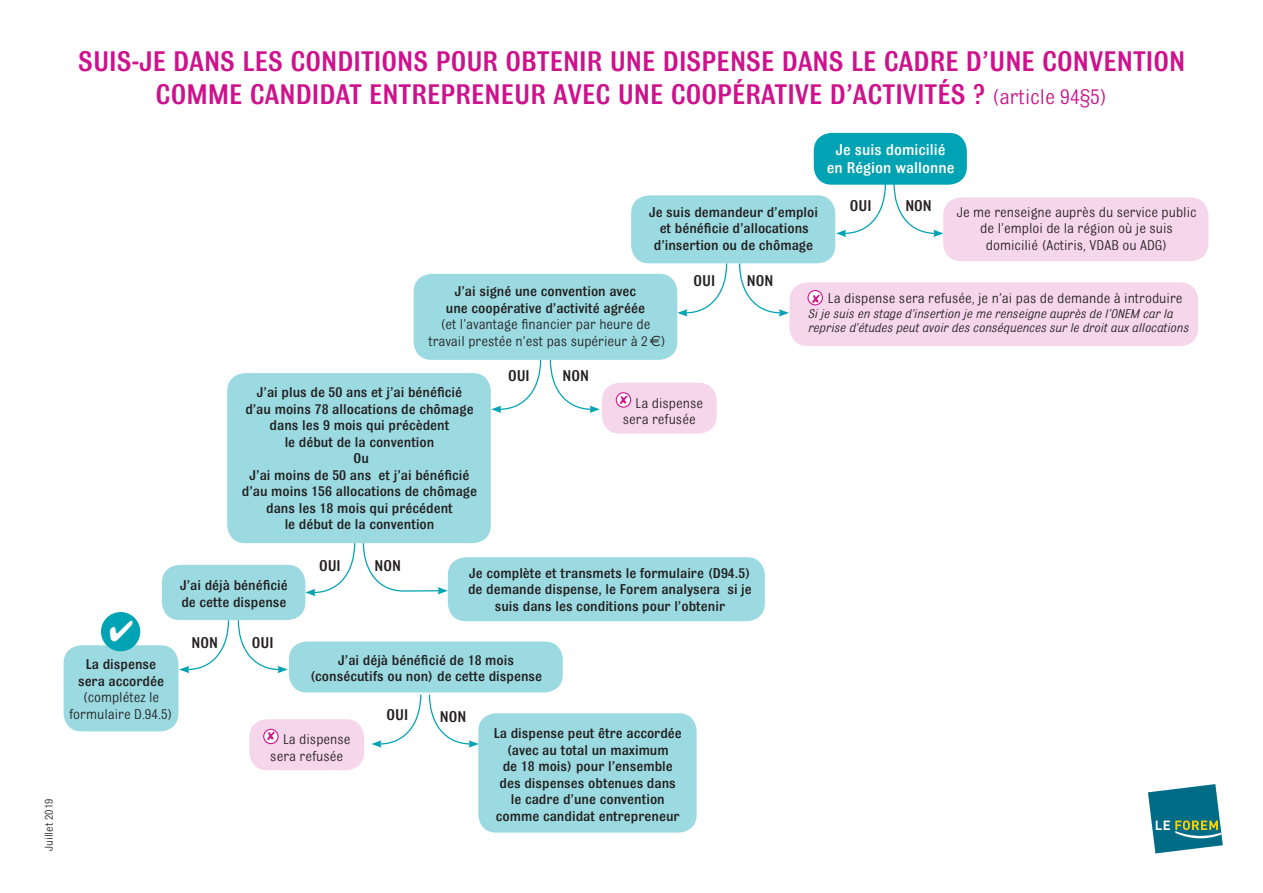
<style>
.page{position:relative;width:1263px;height:893px;background:#fff}
.page>*{position:absolute;margin:0;border:0;box-sizing:border-box;transform-origin:0 0}
.t1{font:500 30px/33px "Bulldog";color:#ce118c;text-align:center}
.t2{font:500 16.5px "Bulldog";color:#231f20}
.t3{font:500 16.5px/18px "Bulldog";color:#fff;text-align:center}
.t4{font:500 15px/16.5px "Bulldog";color:#231f20;text-align:center}
.t5{font:15px/16.5px "Bulldog";color:#231f20;text-align:center}
.t6{font:italic 13.5px/14.7px "Bulldog";color:#231f20}
.t7{font:12px "Bulldog";color:#231f20}
.s1{font-style:inherit}
.s2{font-weight:400;font-size:22.5px}
.s3{font-family:"Euro Sans"}
.s4{color:#ce118c}
</style>
<div class="page">
<svg style="left:677px;top:263px;width:51px;height:54px"></svg>
<svg style="left:1148px;top:784px;width:75px;height:70px"></svg>
<div style="left:814px;top:133px;width:153px;height:52px;background:#00a3b3;border-radius:18px"></div>
<div style="left:631px;top:195px;width:204px;height:68px;background:#9adae0;border-radius:18px"></div>
<div style="left:943px;top:197px;width:265px;height:64px;background:#f6d6eb;border-radius:18px"></div>
<div style="left:414px;top:274px;width:263px;height:86px;background:#9adae0;border-radius:18px"></div>
<div style="left:789px;top:282px;width:409px;height:64px;background:#f6d6eb;border-radius:18px"></div>
<div style="left:808px;top:291px;width:14px;height:14px;background:#fff;border-radius:50%"></div>
<div style="left:807px;top:290px;width:16px;height:15px;border:1px solid #ce118c;border-radius:50%"></div>
<div style="left:227px;top:373px;width:264px;height:170px;background:#9adae0;border-radius:18px"></div>
<div style="left:448px;top:557px;width:317px;height:64px;background:#9adae0;border-radius:18px"></div>
<div style="left:162px;top:565px;width:143px;height:55px;background:#9adae0;border-radius:18px"></div>
<div style="left:289px;top:641px;width:274px;height:51px;background:#9adae0;border-radius:18px"></div>
<div style="left:478px;top:713px;width:219px;height:120px;background:#9adae0;border-radius:18px"></div>
<div style="left:249px;top:719px;width:115px;height:51px;background:#f6d6eb;border-radius:18px"></div>
<div style="left:264px;top:729px;width:14px;height:15px;background:#fff;border-radius:50%"></div>
<div style="left:263px;top:729px;width:16px;height:15px;border:1px solid #ce118c;border-radius:50%"></div>
<div style="left:64px;top:645px;width:114px;height:86px;background:#9adae0;border-radius:18px"></div>
<svg style="left:836px;top:184px;width:51px;height:53px"></svg>
<svg style="left:893px;top:184px;width:50px;height:53px"></svg>
<svg style="left:738px;top:263px;width:51px;height:54px"></svg>
<svg style="left:491px;top:359px;width:51px;height:54px"></svg>
<svg style="left:549px;top:359px;width:51px;height:54px"></svg>
<svg style="left:305px;top:543px;width:51px;height:53px"></svg>
<svg style="left:362px;top:543px;width:86px;height:51px"></svg>
<svg style="left:179px;top:620px;width:51px;height:53px"></svg>
<svg style="left:237px;top:620px;width:51px;height:53px"></svg>
<svg style="left:371px;top:694px;width:51px;height:54px"></svg>
<svg style="left:428px;top:694px;width:51px;height:54px"></svg>
<div style="left:101px;top:612px;width:39px;height:39px;background:#00a3b3;border-radius:50%"></div>
<div style="left:507px;top:366px;width:24px;height:17px;background:#fff"></div>
<div style="left:561px;top:366px;width:30px;height:16px;background:#fff"></div>
<div style="left:692px;top:271px;width:24px;height:17px;background:#fff"></div>
<div style="left:745px;top:272px;width:30px;height:15px;background:#fff"></div>
<div style="left:602px;top:383px;width:115px;height:51px;background:#f6d6eb;border-radius:18px"></div>
<div style="left:616px;top:393px;width:15px;height:14px;background:#fff;border-radius:50%"></div>
<div style="left:616px;top:392px;width:15px;height:16px;border:1px solid #ce118c;border-radius:50%"></div>
<p class="t7" style="left:43px;top:851px;width:54px;rotate:-90deg">Juillet 2019</p>
<h1 class="t1" style="left:78px;top:45px;width:1109px">SUIS-JE DANS LES CONDITIONS POUR OBTENIR UNE DISPENSE DANS LE CADRE D’UNE CONVENTION<br>COMME CANDIDAT ENTREPRENEUR AVEC UNE COOPÉRATIVE D’ACTIVITÉ<span class="s1">S</span> ? <span class="s2">(article 94§5)</span></h1>
<p class="t3" style="left:827px;top:140px;width:129px">Je suis domicilié en Région wallonne</p>
<p class="t2" style="left:850px;top:198px;width:23px">OUI</p>
<p class="t2" style="left:905px;top:198px;width:28px">NON</p>
<p class="t4" style="left:649px;top:203px;width:170px">Je suis demandeur d’emploi et bénéficie d’allocations d’insertion ou de chômage</p>
<p class="t5" style="left:957px;top:203px;width:241px">Je me renseigne auprès du service public de l’emploi de la région où je suis domicilié (Actiris, VDAB ou ADG)</p>
<p class="t4" style="left:78px;top:656px;width:88px">La dispense sera accordée</p>
<p class="t5" style="left:69px;top:689px;width:105px">(complétez le formulaire D.94.5)</p>
<p class="t4" style="left:446px;top:283px;width:201px">J’ai signé une convention avec une coopérative d’activité agréée</p>
<p class="t5" style="left:428px;top:316px;width:239px">(et l’avantage financier par heure de travail prestée n’est pas supérieur à 2<span class="s3">e</span>)</p>
<p class="t2" style="left:508px;top:367px;width:23px">OUI</p>
<p class="t2" style="left:562px;top:367px;width:28px">NON</p>
<p class="t2" style="left:693px;top:273px;width:23px">OUI</p>
<p class="t2" style="left:747px;top:273px;width:28px">NON</p>
<p class="t4" style="left:242px;top:384px;width:237px">J’ai plus de 50 ans et j’ai bénéficié<br>d’au moins 78 allocations de chômage dans les 9 mois qui précèdent<br>le début de la convention<br>Ou<br>J’ai moins de 50 ans et j’ai bénéficié d’au moins 156 allocations de chômage dans les 18 mois qui précédent<br>le début de la convention</p>
<p class="t4" style="left:468px;top:565px;width:285px">Je complète et transmets le formulaire (D<span class="s1">94.5</span>) de demande dispense, le Forem analysera si je suis dans les conditions pour l’obtenir</p>
<p class="t5" style="left:620px;top:394px;width:85px;text-align:left"><sup>✘</sup> La dispense sera refusée</p>
<p class="t2" style="left:319px;top:557px;width:23px">OUI</p>
<p class="t2" style="left:375px;top:557px;width:28px">NON</p>
<p class="t4" style="left:180px;top:577px;width:109px;text-align:left">J’ai déjà bénéficié de cette dispense</p>
<p class="t2" style="left:191px;top:634px;width:28px">NON</p>
<p class="t2" style="left:252px;top:634px;width:23px">OUI</p>
<p class="t4" style="left:310px;top:651px;width:234px">J’ai déjà bénéficié de 18 mois (consécutifs ou non) de cette dispense</p>
<p class="t2" style="left:386px;top:706px;width:23px">OUI</p>
<p class="t2" style="left:440px;top:708px;width:28px">NON</p>
<p class="t5" style="left:267px;top:731px;width:85px;text-align:left"><sup>✘</sup> La dispense sera refusée</p>
<p class="t4" style="left:494px;top:725px;width:190px">La dispense peut être accordée (avec au total un maximum<br>de 18 mois) pour l’ensemble des dispenses obtenues dans le cadre d’une convention comme candidat entrepreneur</p>
<p class="t5" style="left:812px;top:289px;width:372px"><span class="s4">✘</span> La dispense sera refusée, je n’ai pas de demande à introduire</p>
<p class="t6" style="left:808px;top:306px;width:382px">Si je suis en stage d’insertion je me renseigne auprès de l’ONEM car la reprise d’étude<span class="s1">s</span> peut avoir des conséquences sur le droit aux allocations</p>
</div>
